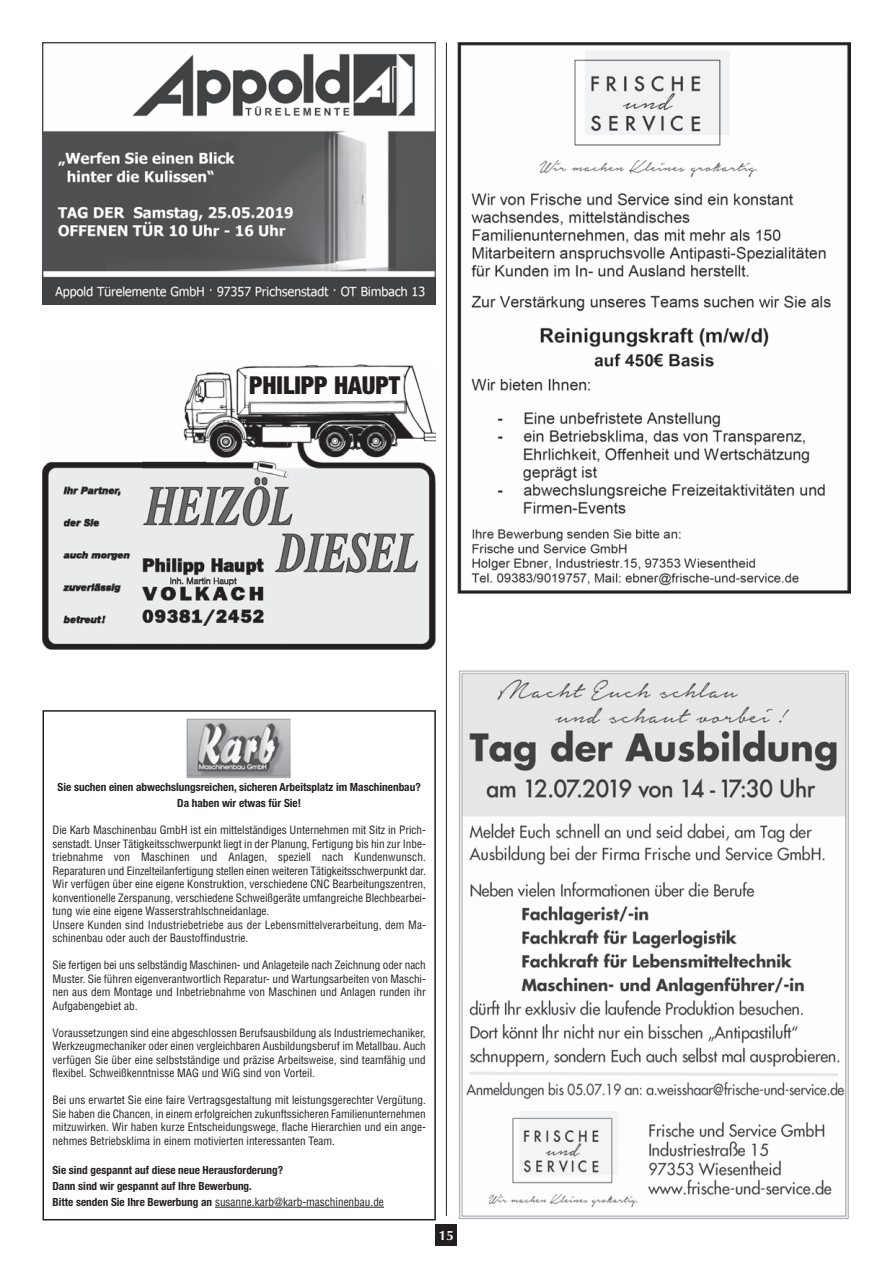
<style>
.page{position:relative;width:893px;height:1263px;background:#fff}
.page>*{position:absolute;margin:0;border:0;box-sizing:border-box;transform-origin:0 0}
.t1{font:900 condensed 24.75px "Helvetica Neue";color:#231f20}
.t2{font:700 13.5px "Optima";color:#fff}
.t3{font:condensed 11.25px/13.5px "Helvetica";color:#231f20;text-align:justify}
.t4{font:700 condensed 11.25px/15.9px "Helvetica Neue";color:#231f20;text-align:center}
.s1{font-family:"Helvetica Neue";font-weight:700}
</style>
<div class="page">
<div style="left:436px;top:1225px;width:21px;height:21px;background:#231f20"></div>
<hr style="left:446px;top:42px;width:1px;height:1174px;background:#231f20">
<img style="left:43px;top:364px;width:393px;height:286px">
<div style="left:43px;top:710px;width:393px;height:510px;border:2px solid #231f20"></div>
<hr style="left:215px;top:1207px;width:169px;height:1px;background:#231f20">
<img style="left:186px;top:718px;width:105px;height:61px">
<img style="left:43px;top:43px;width:393px;height:261px">
<img style="left:457px;top:43px;width:393px;height:551px">
<img style="left:459px;top:670px;width:390px;height:550px">
<h1 class="t1" style="left:249px;top:365px;width:153px">PHILIPP HAUPT</h1>
<p class="t4" style="left:58px;top:778px;width:365px">Sie suchen einen abwechslungsreichen, sicheren Arbeitsplatz im Maschinenbau?<br>Da haben wir etwas für Sie!</p>
<p class="t3" style="left:53px;top:824px;width:375px;text-align:left">Die Karb Maschinenbau GmbH ist ein mittelständiges Unternehmen mit Sitz in Prich&shy;senstadt. Unser Tätigkeitsschwerpunkt liegt in der Planung, Fertigung bis hin zur Inbe&shy;triebnahme von Maschinen und Anlagen, speziell nach Kundenwunsch.<br>Reparaturen und Einzelteilanfertigung stellen einen weiteren Tätigkeitsschwerpunkt dar.<br>Wir verfügen über eine eigene Konstruktion, verschiedene CNC Bearbeitungszentren, konventionelle Zerspanung, verschiedene Schweißgeräte umfangreiche Blechbearbei&shy;tung wie eine eigene Wasserstrahlschneidanlage.<br>Unsere Kunden sind Industriebetriebe aus der Lebensmittelverarbeitung, dem Ma&shy;schinenbau oder auch der Baustoffindustrie.</p>
<p class="t3" style="left:52px;top:959px;width:375px">Sie fertigen bei uns selbständig Maschinen- und Anlageteile nach Zeichnung oder nach Muster. Sie führen eigenverantwortlich Reparatur- und Wartungsarbeiten von Maschi&shy;nen aus dem Montage und Inbetriebnahme von Maschinen und Anlagen runden ihr Aufgabengebiet ab.</p>
<p class="t3" style="left:52px;top:1027px;width:375px">Voraussetzungen sind eine abgeschlossen Berufsausbildung als Industriemechaniker, Werkzeugmechaniker oder einen vergleichbaren Ausbildungsberuf im Metallbau. Auch verfügen Sie über eine selbstständige und präzise Arbeitsweise, sind teamfähig und flexibel. Schweißkenntnisse MAG und WiG sind von Vorteil.</p>
<p class="t3" style="left:52px;top:1094px;width:375px">Bei uns erwartet Sie eine faire Vertragsgestaltung mit leistungsgerechter Vergütung.<br>Sie haben die Chancen, in einem erfolgreichen zukunftssicheren Familienunternehmen mitzuwirken. Wir haben kurze Entscheidungswege, flache Hierarchien und ein ange&shy;nehmes Betriebsklima in einem motivierten interessanten Team.</p>
<p class="t4" style="left:52px;top:1161px;width:232px;text-align:left">Sie sind gespannt auf diese neue Herausforderung?<br>Dann sind wir gespannt auf Ihre Bewerbung.</p>
<p class="t3" style="left:52px;top:1196px;width:333px"><span class="s1">Bitte senden Sie Ihre Bewerbung an</span> susanne.karb@karb-maschinenbau.de</p>
<p class="t2" style="left:439px;top:1227px;width:17px">15</p>
</div>
